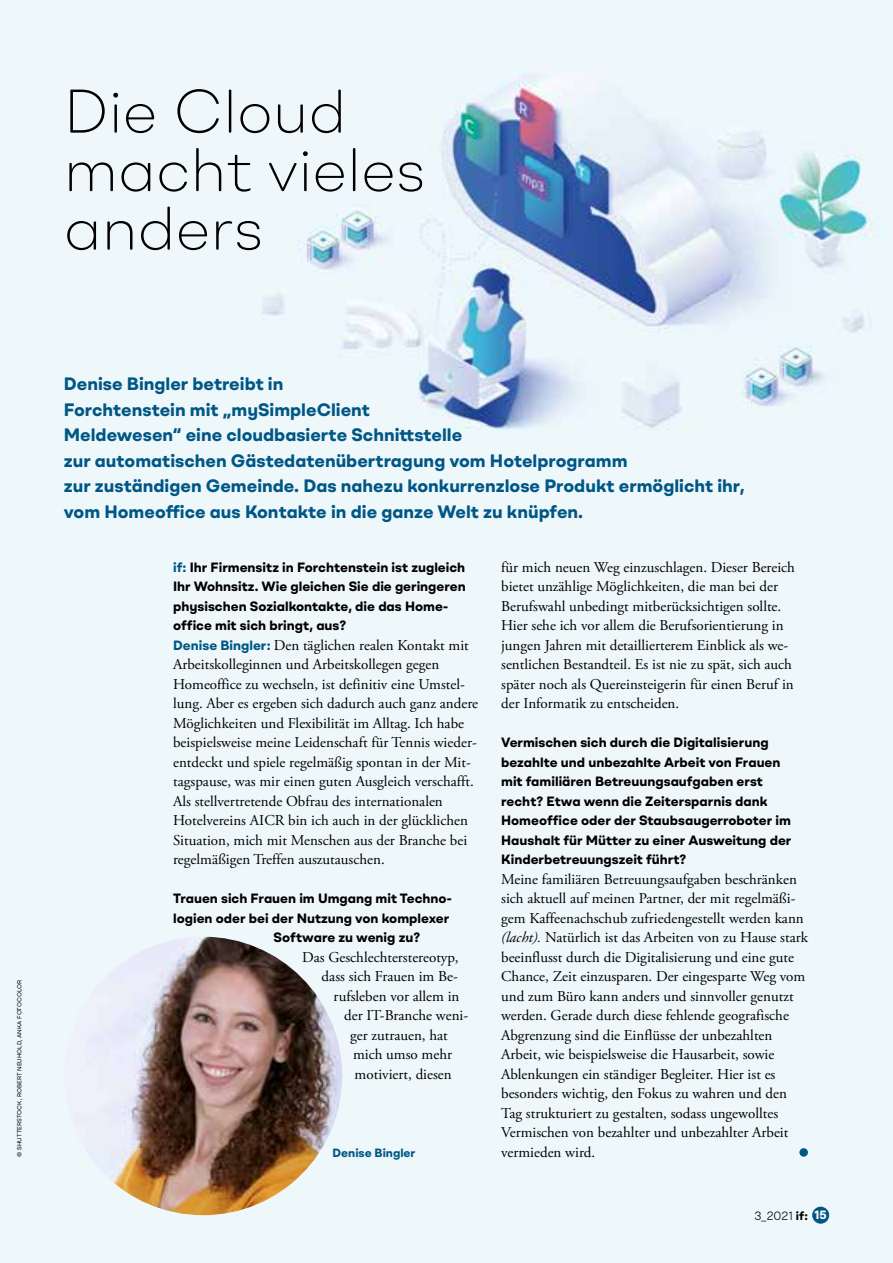
<style>
.page{position:relative;width:893px;height:1263px;background:#fff}
.page>*{position:absolute;margin:0;border:0;box-sizing:border-box;transform-origin:0 0}
.Head_2{font:100 61.5px "BR Omny";color:#000}
.Vorspann_2{font:700 18px/25.5px "BR Omny";color:#005685}
.Lauftext_ohne{font:15px/19.5px "Adobe Garamond Pro";color:#000}
.Zwiti{font:15px/19.5px "Adobe Garamond Pro";color:#000}
.Zwiti-2{font:700 13.5px/19.5px "BR Omny";color:#000}
.Bildtext{font:700 12px "BR Omny";color:#005685}
.t1{font:300 12px "BR Omny";color:#000}
.Pagina{font:700 12px "BR Omny";color:#fff}
.Credit{font:6px "BR Omny";letter-spacing:.01em;color:#000}
.s1{color:#005685}
.s2{font-family:"BR Omny";font-weight:700;font-size:13.5px;color:#005685}
.s3{font-style:italic}
.s4{font-weight:700}
</style>
<div class="page">
<img style="left:0;top:0;width:893px;height:1263px">
<div style="left:799px;top:1148px;width:9px;height:9px;background:#005685;border-radius:50%"></div>
<div style="left:812px;top:1207px;width:17px;height:17px;background:#005685;border-radius:50%"></div>
<img style="left:64px;top:937px;width:278px;height:278px;border-radius:139px">
<p class="Head_2" style="left:64px;top:73px;width:284px">Die Cloud</p>
<p class="Head_2" style="left:64px;top:132px;width:363px">macht vieles</p>
<p class="Head_2" style="left:64px;top:190px;width:201px">anders</p>
<p class="Credit" style="left:15px;top:1157px;width:178px;rotate:-90deg">© SHUTTERSTOCK, ROBERT NEUHOLD, ANKA FOTOCOLOR</p>
<p class="Vorspann_2" style="left:64px;top:371px;width:682px">Denise Bingler betreibt in<br>Forchtenstein mit „mySimpleClient<br>Meldewesen“ eine cloudbasierte Schnittstelle<br>zur automatischen Gästedatenübertragung vom Hotelprogramm<br>zur zuständigen Gemeinde. Das nahezu konkurrenzlose Produkt ermöglicht ihr, vom Homeoffice aus Kontakte in die ganze Welt zu knüpfen.</p>
<p class="Zwiti-2" style="left:173px;top:557px;width:294px"><span class="s1">if:</span> Ihr Firmensitz in Forchtenstein ist zugleich Ihr Wohnsitz. Wie gleichen Sie die geringeren physischen Sozialkontakte, die das Home&shy;office mit sich bringt, aus?</p>
<p class="Zwiti" style="left:173px;top:636px;width:307px"><span class="s2">Denise Bingler:</span> Den täglichen realen Kontakt mit Arbeitskolleginnen und Arbeitskollegen gegen Homeoffice zu wechseln, ist definitiv eine Umstel&shy;lung. Aber es ergeben sich dadurch auch ganz andere Möglichkeiten und Flexibilität im Alltag. Ich habe beispielsweise meine Leidenschaft für Tennis wieder&shy;entdeckt und spiele regelmäßig spontan in der Mit&shy;tagspause, was mir einen guten Ausgleich verschafft.<br>Als stellvertretende Obfrau des internationalen Hotelvereins AICR bin ich auch in der glücklichen Situation, mich mit Menschen aus der Branche bei regelmäßigen Treffen auszutauschen.</p>
<p class="Zwiti-2" style="left:173px;top:888px;width:279px">Trauen sich Frauen im Umgang mit Techno-</p>
<p class="Zwiti-2" style="left:173px;top:908px;width:278px">logien oder bei der Nutzung von komplexer</p>
<p class="Zwiti-2" style="left:274px;top:927px;width:148px">Software zu wenig zu?</p>
<p class="Lauftext_ohne" style="left:302px;top:948px;width:158px">Das Geschlechterstereotyp,</p>
<p class="Lauftext_ohne" style="left:322px;top:967px;width:138px">dass sich Frauen im Be-</p>
<p class="Lauftext_ohne" style="left:334px;top:987px;width:127px">rufsleben vor allem in</p>
<p class="Lauftext_ohne" style="left:344px;top:1006px;width:126px">der IT-Branche weni-</p>
<p class="Lauftext_ohne" style="left:350px;top:1026px;width:99px">ger zutrauen, hat</p>
<p class="Lauftext_ohne" style="left:353px;top:1045px;width:100px">mich umso mehr</p>
<p class="Lauftext_ohne" style="left:355px;top:1065px;width:99px">motiviert, diesen</p>
<p class="Bildtext" style="left:332px;top:1144px;width:84px">Denise Bingler</p>
<p class="Lauftext_ohne" style="left:501px;top:558px;width:295px">für mich neuen Weg einzuschlagen. Dieser Bereich bietet unzählige Möglichkeiten, die man bei der Berufswahl unbedingt mitberücksichtigen sollte.<br>Hier sehe ich vor allem die Berufsorientierung in jungen Jahren mit detaillierterem Einblick als we&shy;sentlichen Bestandteil. Es ist nie zu spät, sich auch später noch als Quereinsteigerin für einen Beruf in der Informatik zu entscheiden.</p>
<p class="Zwiti-2" style="left:501px;top:732px;width:292px">Vermischen sich durch die Digitalisierung bezahlte und unbezahlte Arbeit von Frauen mit familiären Betreuungsaufgaben erst recht? Etwa wenn die Zeitersparnis dank Homeoffice oder der Staubsaugerroboter im Haushalt für Mütter zu einer Ausweitung der Kinderbetreuungszeit führt?</p>
<p class="Lauftext_ohne" style="left:501px;top:870px;width:308px">Meine familiären Betreuungsaufgaben beschränken sich aktuell auf meinen Partner, der mit regelmäßi&shy;gem Kaffeenachschub zufriedengestellt werden kann <span class="s3">(lacht).</span> Natürlich ist das Arbeiten von zu Hause stark beeinflusst durch die Digitalisierung und eine gute Chance, Zeit einzusparen. Der eingesparte Weg vom und zum Büro kann anders und sinnvoller genutzt werden. Gerade durch diese fehlende geografische Abgrenzung sind die Einflüsse der unbezahlten Arbeit, wie beispielsweise die Hausarbeit, sowie Ablenkungen ein ständiger Begleiter. Hier ist es besonders wichtig, den Fokus zu wahren und den Tag strukturiert zu gestalten, sodass ungewolltes Vermischen von bezahlter und unbezahlter Arbeit vermieden wird.</p>
<p class="t1" style="left:755px;top:1208px;width:55px">3_2021 <span class="s4">if:</span></p>
<p class="Pagina" style="left:815px;top:1207px;width:14px">15</p>
</div>
